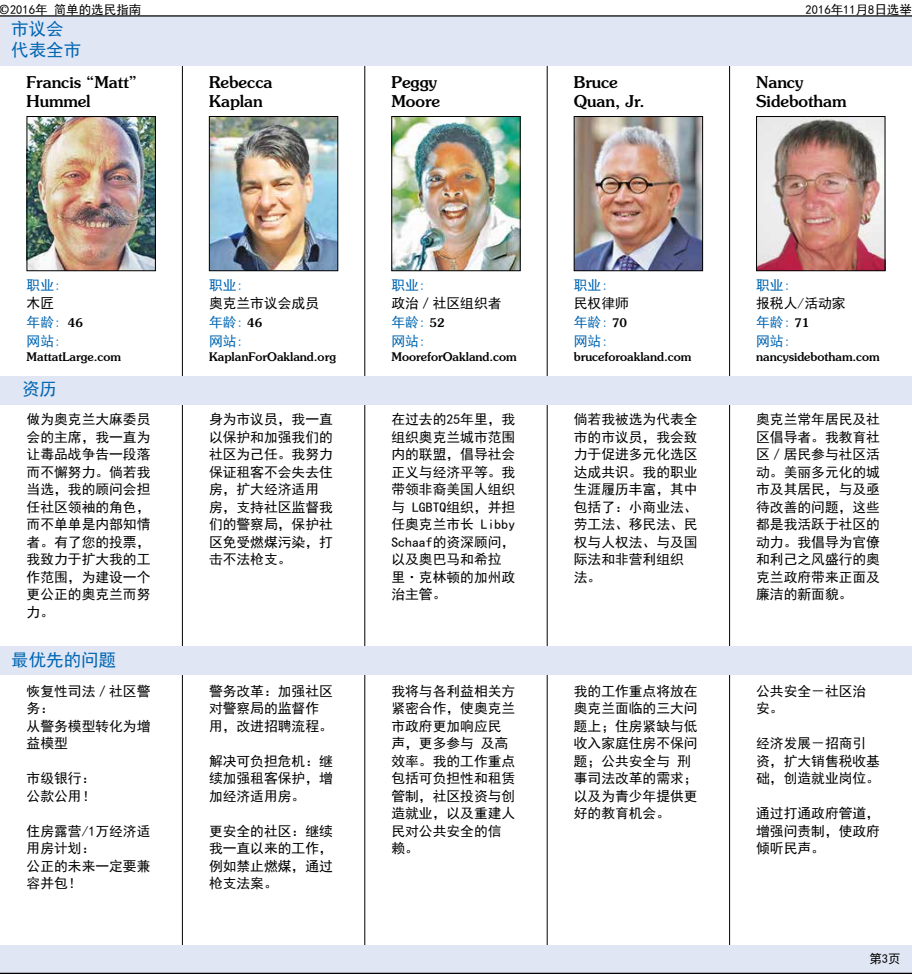
<style>
.page{position:relative;width:912px;height:974px;background:#fff}
.page>*{position:absolute;margin:0;border:0;box-sizing:border-box;transform-origin:0 0}
.t1{font:17.5px/21.2px "Sim Hei";color:#0066b3}
.t2{font:500 16.25px/18.8px "Souvenir Std";color:#000}
.t3{font:13.75px/17.5px "Sim Hei";color:#000}
.t4{font:13.75px/18.8px "Sim Hei";color:#0066b3}
.t5{font:12.5px "Sim Hei";color:#000}
.t6{font:500 11.88px "Souvenir Std";color:#000}
.s1{font-family:"Souvenir Std";font-weight:500}
.s2{color:#000}
.s3{font-family:"Souvenir Std";font-weight:500;font-size:11.88px;color:#000}
.s4{color:#0066b3}
.s5{font-family:"Souvenir Std";font-weight:500;font-size:11.88px}
</style>
<div class="page">
<img style="left:29px;top:118px;width:125px;height:151px">
<div style="left:27px;top:116px;width:129px;height:155px;border:1px solid #000"></div>
<hr style="left:182px;top:32px;width:1px;height:926px;background:#000">
<img style="left:393px;top:118px;width:125px;height:151px">
<div style="left:391px;top:116px;width:129px;height:155px;border:1px solid #000"></div>
<hr style="left:546px;top:32px;width:1px;height:926px;background:#000">
<hr style="left:364px;top:39px;width:1px;height:914px;background:#000">
<img style="left:575px;top:118px;width:125px;height:151px">
<div style="left:573px;top:116px;width:129px;height:155px;border:1px solid #000"></div>
<hr style="left:729px;top:39px;width:1px;height:925px;background:#000">
<img style="left:758px;top:118px;width:125px;height:151px">
<div style="left:756px;top:116px;width:129px;height:155px;border:1px solid #000"></div>
<img style="left:211px;top:118px;width:125px;height:151px">
<div style="left:209px;top:116px;width:129px;height:155px;border:1px solid #000"></div>
<div style="left:0;top:376px;width:911px;height:29px;background:#e1e6f4"></div>
<div style="left:0;top:647px;width:911px;height:28px;background:#e1e6f4"></div>
<div style="left:0;top:16px;width:911px;height:49px;background:#e1e6f4"></div>
<div style="left:0;top:945px;width:911px;height:29px;background:#e1e6f4"></div>
<hr style="left:0;top:973px;width:911px;height:1px;background:#000">
<hr style="left:0;top:15px;width:911px;height:2px;background:#000">
<p class="t5" style="left:0;top:3px;width:143px"><span class="s1">©</span>2016年 简单的选民指南</p>
<p class="t5" style="left:805px;top:3px;width:108px">2016年11月8日选举</p>
<p class="t1" style="left:11px;top:18px;width:71px">市议会代表全市</p>
<p class="t2" style="left:27px;top:72px;width:112px">Francis “Matt”<br>Hummel</p>
<p class="t2" style="left:209px;top:72px;width:65px">Rebecca<br>Kaplan</p>
<p class="t2" style="left:391px;top:72px;width:50px">Peggy<br>Moore</p>
<p class="t2" style="left:573px;top:72px;width:72px">Bruce<br>Quan, Jr.</p>
<p class="t2" style="left:756px;top:72px;width:92px">Nancy<br>Sidebotham</p>
<p class="t4" style="left:27px;top:275px;width:36px">职业:</p>
<p class="t4" style="left:27px;top:294px;width:58px"><span class="s2">木匠<br></span>年龄: <span class="s3">46</span>网站:</p>
<p class="t6" style="left:27px;top:349px;width:96px">MattatLarge.com</p>
<p class="t1" style="left:22px;top:379px;width:36px">资历</p>
<p class="t3" style="left:27px;top:411px;width:125px;text-align:justify">做为奥克兰大麻委员会的主席，我一直为让毒品战争告一段落而不懈努力。倘若我当选，我的顾问会担任社区领袖的角色，而不单单是内部知情者。有了您的投票，我致力于扩大我的工作范围，为建设一个更公正的奥克兰而努力。</p>
<p class="t1" style="left:11px;top:649px;width:106px">最优先的问题</p>
<p class="t3" style="left:27px;top:682px;width:125px">恢复性司法／社区警务：<br>从警务模型转化为增益模型</p>
<p class="t3" style="left:27px;top:769px;width:70px">市级银行：公款公用！</p>
<p class="t3" style="left:27px;top:822px;width:125px">住房露营/1万经济适用房计划：<br>公正的未来一定要兼容并包！</p>
<p class="t4" style="left:209px;top:275px;width:36px">职业:</p>
<p class="t3" style="left:209px;top:294px;width:111px;line-height:18.8px">奥克兰市议会成员<span class="s4">年龄:</span> <span class="s5">46<br></span><span class="s4">网站:</span></p>
<p class="t6" style="left:209px;top:349px;width:128px">KaplanForOakland.org</p>
<p class="t3" style="left:209px;top:411px;width:125px">身为市议员，我一直以保护和加强我们的社区为己任。我努力保证租客不会失去住房，扩大经济适用房，支持社区监督我们的警察局，保护社区免受燃煤污染，打击不法枪支。</p>
<p class="t3" style="left:209px;top:682px;width:125px">警务改革：加强社区对警察局的监督作用，改进招聘流程。</p>
<p class="t3" style="left:209px;top:752px;width:125px;text-align:justify">解决可负担危机：继续加强租客保护，增加经济适用房。</p>
<p class="t3" style="left:209px;top:822px;width:125px;text-align:justify">更安全的社区：继续我一直以来的工作，例如禁止燃煤，通过枪支法案。</p>
<p class="t4" style="left:391px;top:275px;width:36px">职业:</p>
<p class="t3" style="left:391px;top:294px;width:111px;line-height:18.8px">政治／社区组织者<span class="s4">年龄:</span> <span class="s5">52<br></span><span class="s4">网站:</span></p>
<p class="t6" style="left:391px;top:349px;width:127px">MooreforOakland.com</p>
<p class="t3" style="left:391px;top:411px;width:125px">在过去的25年里，我组织奥克兰城市范围内的联盟，倡导社会正义与经济平等。我带领非裔美国人组织与 LGBTQ组织，并担任奥克兰市长 Libby<br>Schaaf的资深顾问，以及奥巴马和希拉里·克林顿的加州政治主管。</p>
<p class="t3" style="left:391px;top:682px;width:125px">我将与各利益相关方紧密合作，使奥克兰市政府更加响应民声，更多参与 及高效率。我的工作重点包括可负担性和租赁管制，社区投资与创造就业，以及重建人民对公共安全的信赖。</p>
<p class="t4" style="left:573px;top:275px;width:36px">职业:</p>
<p class="t4" style="left:573px;top:294px;width:56px;text-align:justify"><span class="s2">民权律师</span>年龄: <span class="s3">70</span>网站:</p>
<p class="t6" style="left:573px;top:349px;width:119px">bruceforoakland.com</p>
<p class="t3" style="left:573px;top:411px;width:125px">倘若我被选为代表全市的市议员，我会致力于促进多元化选区达成共识。我的职业生涯履历丰富，其中包括了：小商业法、劳工法、移民法、民权与人权法、与及国际法和非营利组织法。</p>
<p class="t3" style="left:573px;top:682px;width:125px">我的工作重点将放在奥克兰面临的三大问题上；住房紧缺与低收入家庭住房不保问题；公共安全与 刑事司法改革的需求；以及为青少年提供更好的教育机会。</p>
<p class="t4" style="left:756px;top:275px;width:36px">职业:</p>
<p class="t3" style="left:756px;top:294px;width:91px;line-height:18.8px">报税人/活动家<span class="s4">年龄:</span> <span class="s5">71<br></span><span class="s4">网站:</span></p>
<p class="t6" style="left:756px;top:349px;width:125px">nancysidebotham.com</p>
<p class="t3" style="left:756px;top:411px;width:125px;text-align:justify">奥克兰常年居民及社区倡导者。我教育社区／居民参与社区活动。美丽多元化的城市及其居民，与及亟待改善的问题，这些都是我活跃于社区的动力。我倡导为官僚和利己之风盛行的奥克兰政府带来正面及廉洁的新面貌。</p>
<p class="t3" style="left:756px;top:682px;width:111px">公共安全－社区治安。</p>
<p class="t3" style="left:756px;top:734px;width:125px">经济发展－招商引资，扩大销售税收基础，创造就业岗位。</p>
<p class="t3" style="left:756px;top:804px;width:125px;text-align:justify">通过打通政府管道，增强问责制，使政府倾听民声。</p>
<p class="t5" style="left:869px;top:952px;width:33px">第3页</p>
</div>
